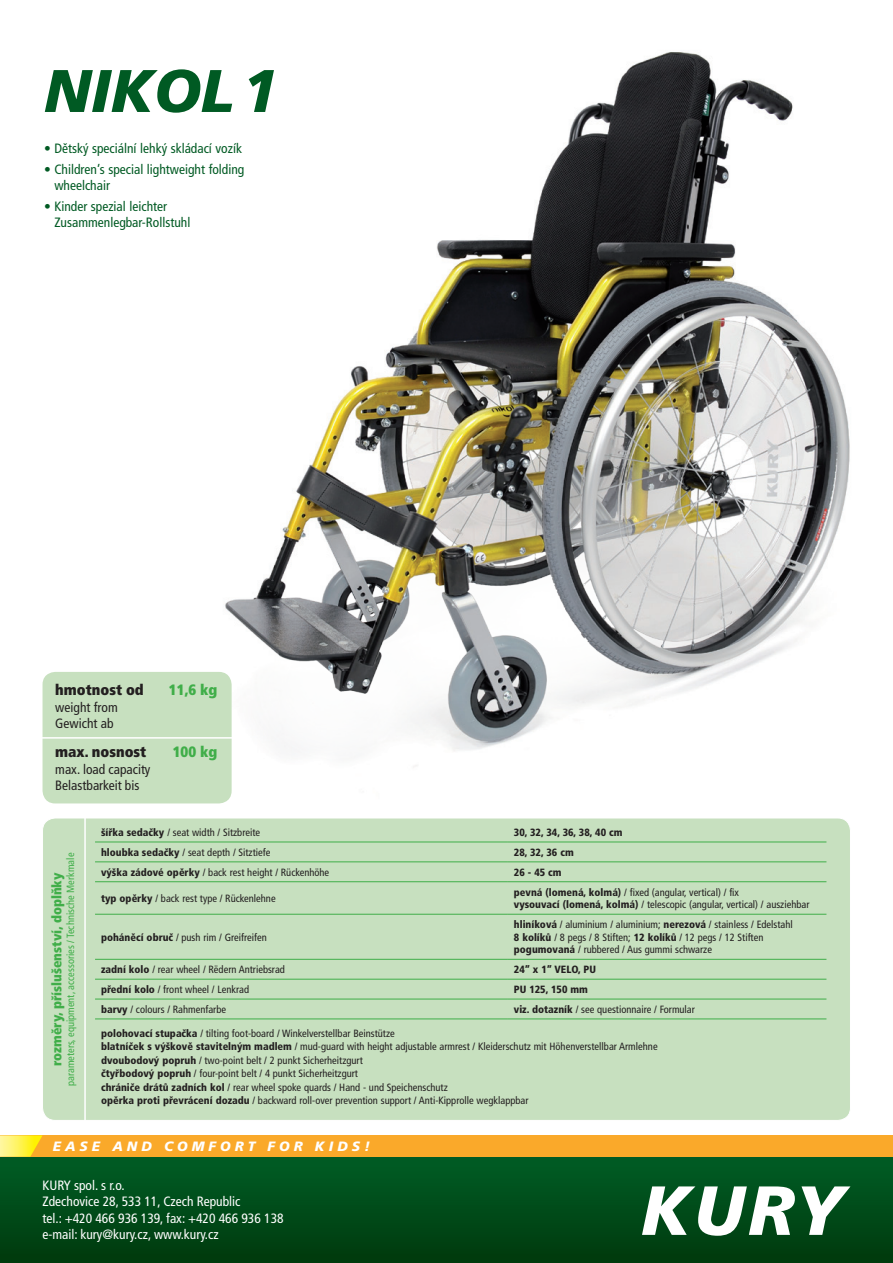
<style>
.page{position:relative;width:893px;height:1263px;background:#fff}
.page>*{position:absolute;margin:0;border:0;box-sizing:border-box;transform-origin:0 0}
.t1{font:italic 900 60px "Frutiger CE";color:#005a23}
.t2{font:900 condensed 15px "Frutiger CE";color:#231f20}
.t3{font:900 condensed 15px "Frutiger CE";color:#40ae49}
.t4{font:condensed 13.5px/16.2px "Frutiger CE";color:#005a23}
.t5{font:condensed 13.5px/16.2px "Frutiger CE";color:#fff}
.t6{font:condensed 13.5px/16.2px "Frutiger CE";color:#231f20}
.t7{font:900 condensed 13.5px "Frutiger CE";color:#40ae49}
.t8{font:italic 900 13.5px "Frutiger CE";letter-spacing:.3em;color:#fff}
.t9{font:condensed 10.5px/13.5px "Frutiger CE";color:#231f20}
.t10{font:900 condensed 10.5px "Frutiger CE";color:#231f20}
.t11{font:condensed 10.5px "Frutiger CE";color:#40ae49}
.s1{font-weight:900}
</style>
<div class="page">
<img style="left:42px;top:52px;width:808px;height:773px">
<div style="left:43px;top:818px;width:807px;height:302px;background:#c7e0bf;border-radius:13px"></div>
<hr style="left:95px;top:842px;width:413px;height:1px;background:#40ae49">
<hr style="left:508px;top:842px;width:318px;height:1px;background:#40ae49">
<hr style="left:95px;top:861px;width:413px;height:1px;background:#40ae49">
<hr style="left:508px;top:861px;width:318px;height:1px;background:#40ae49">
<hr style="left:95px;top:881px;width:413px;height:1px;background:#40ae49">
<hr style="left:508px;top:881px;width:318px;height:1px;background:#40ae49">
<hr style="left:95px;top:914px;width:413px;height:1px;background:#40ae49">
<hr style="left:508px;top:914px;width:318px;height:1px;background:#40ae49">
<hr style="left:95px;top:959px;width:413px;height:1px;background:#40ae49">
<hr style="left:508px;top:959px;width:318px;height:1px;background:#40ae49">
<hr style="left:95px;top:979px;width:413px;height:1px;background:#40ae49">
<hr style="left:508px;top:979px;width:318px;height:1px;background:#40ae49">
<hr style="left:95px;top:999px;width:413px;height:1px;background:#40ae49">
<hr style="left:508px;top:999px;width:318px;height:1px;background:#40ae49">
<hr style="left:95px;top:1018px;width:413px;height:1px;background:#40ae49">
<hr style="left:508px;top:1018px;width:318px;height:1px;background:#40ae49">
<hr style="left:84px;top:813px;width:2px;height:312px;background:#fff">
<div style="left:43px;top:672px;width:189px;height:131px;background:#c7e0bf;border-radius:13px"></div>
<hr style="left:39px;top:737px;width:195px;height:2px;background:#fff">
<svg style="left:0;top:1157px;width:893px;height:106px;background:#004b18"></svg>
<svg style="left:642px;top:1186px;width:153px;height:50px"></svg>
<svg style="left:801px;top:1186px;width:49px;height:49px"></svg>
<div style="left:0;top:1135px;width:893px;height:22px;background:#faa92a"></div>
<svg style="left:0;top:1135px;width:43px;height:22px"></svg>
<h1 class="t1" style="left:44px;top:57px;width:236px">NIKOL1</h1>
<p class="t4" style="left:44px;top:140px;width:199px">• Dětský speciální lehký skládací vozík</p>
<p class="t4" style="left:54px;top:161px;width:192px;text-indent:-10px">• Children’s special lightweight folding wheelchair</p>
<p class="t4" style="left:54px;top:198px;width:138px;text-indent:-10px">• Kinder spezial leichter<br>Zusammenlegbar-Rollstuhl</p>
<h2 class="t2" style="left:55px;top:682px;width:90px">hmotnost od</h2>
<h2 class="t3" style="left:169px;top:682px;width:50px">11,6 kg</h2>
<p class="t6" style="left:55px;top:699px;width:64px">weight from<br>Gewicht ab</p>
<h2 class="t2" style="left:55px;top:743px;width:93px">max. nosnost</h2>
<h2 class="t3" style="left:173px;top:743px;width:46px">100 kg</h2>
<p class="t6" style="left:55px;top:761px;width:97px">max. load capacity<br>Belastbarkeit bis</p>
<p class="t11" style="left:64px;top:1086px;width:235px;rotate:-90deg">parameters, equipment, accessories / Technische Merkmale</p>
<p class="t7" style="left:49px;top:1066px;width:195px;rotate:-90deg">rozměry, příslušenství, doplňky</p>
<p class="t9" style="left:101px;top:826px;width:161px"><span class="s1">šířka sedačky</span> / seat width / Sitzbreite</p>
<p class="t10" style="left:514px;top:826px;width:110px">30, 32, 34, 36, 38, 40 cm</p>
<p class="t9" style="left:101px;top:846px;width:171px"><span class="s1">hloubka sedačky</span> / seat depth / Sitztiefe</p>
<p class="t10" style="left:514px;top:846px;width:61px">28, 32, 36 cm</p>
<p class="t9" style="left:101px;top:865px;width:230px"><span class="s1">výška zádové opěrky</span> / back rest height / Rückenhöhe</p>
<p class="t10" style="left:514px;top:866px;width:49px">26 - 45 cm</p>
<p class="t9" style="left:101px;top:892px;width:176px"><span class="s1">typ opěrky</span> / back rest type / Rückenlehne</p>
<p class="t9" style="left:514px;top:886px;width:297px;line-height:12.6px"><span class="s1">pevná (lomená, kolmá)</span> / fixed (angular, vertical) / fix<br><span class="s1">vysouvací (lomená, kolmá)</span> / telescopic (angular, vertical) / ausziehbar</p>
<p class="t9" style="left:101px;top:930px;width:167px"><span class="s1">poháněcí obruč</span> / push rim / Greifreifen</p>
<p class="t9" style="left:514px;top:918px;width:280px;line-height:12.6px"><span class="s1">hliníková</span> / aluminium / aluminium; <span class="s1">nerezová</span> / stainless / Edelstahl<br><span class="s1">8 kolíků</span> / 8 pegs / 8 Stiften; <span class="s1">12 kolíků</span> / 12 pegs / 12 Stiften <span class="s1">pogumovaná</span> / rubbered / Aus gummi schwarze</p>
<p class="t9" style="left:101px;top:963px;width:185px"><span class="s1">zadní kolo</span> / rear wheel / Rëdern Antriebsrad</p>
<p class="t10" style="left:514px;top:963px;width:84px">24” x 1” VELO, PU</p>
<p class="t9" style="left:101px;top:983px;width:150px"><span class="s1">přední kolo</span> / front wheel / Lenkrad</p>
<p class="t10" style="left:514px;top:983px;width:76px">PU 125, 150 mm</p>
<p class="t9" style="left:101px;top:1003px;width:127px"><span class="s1">barvy</span> / colours / Rahmenfarbe</p>
<p class="t9" style="left:514px;top:1003px;width:183px"><span class="s1">viz. dotazník</span> / see questionnaire / Formular</p>
<p class="t9" style="left:101px;top:1026px;width:558px"><span class="s1">polohovací stupačka</span> / tilting foot-board / Winkelverstellbar Beinstütze<br><span class="s1">blatníček s výškově stavitelným madlem</span> / mud-guard with height adjustable armrest / Kleiderschutz mit Höhenverstellbar Armlehne <span class="s1">dvoubodový popruh</span> / two-point belt / 2 punkt Sicherheitzgurt<br><span class="s1">čtyřbodový popruh</span> / four-point belt / 4 punkt Sicherheitzgurt<br><span class="s1">chrániče drátů zadních kol</span> / rear wheel spoke quards / Hand - und Speichenschutz<br><span class="s1">opěrka proti převrácení dozadu</span> / backward roll-over prevention support / Anti-Kipprolle wegklappbar</p>
<p class="t8" style="left:53px;top:1139px;width:319px">EASE AND COMFORT FOR KI DS!</p>
<p class="t5" style="left:43px;top:1178px;width:243px">KURY spol. s r.o.<br>Zdechovice 28, 533 11, Czech Republic<br>tel.: +420 466 936 139, fax: +420 466 936 138 e-mail: kury@kury.cz, www.kury.cz</p>
</div>
